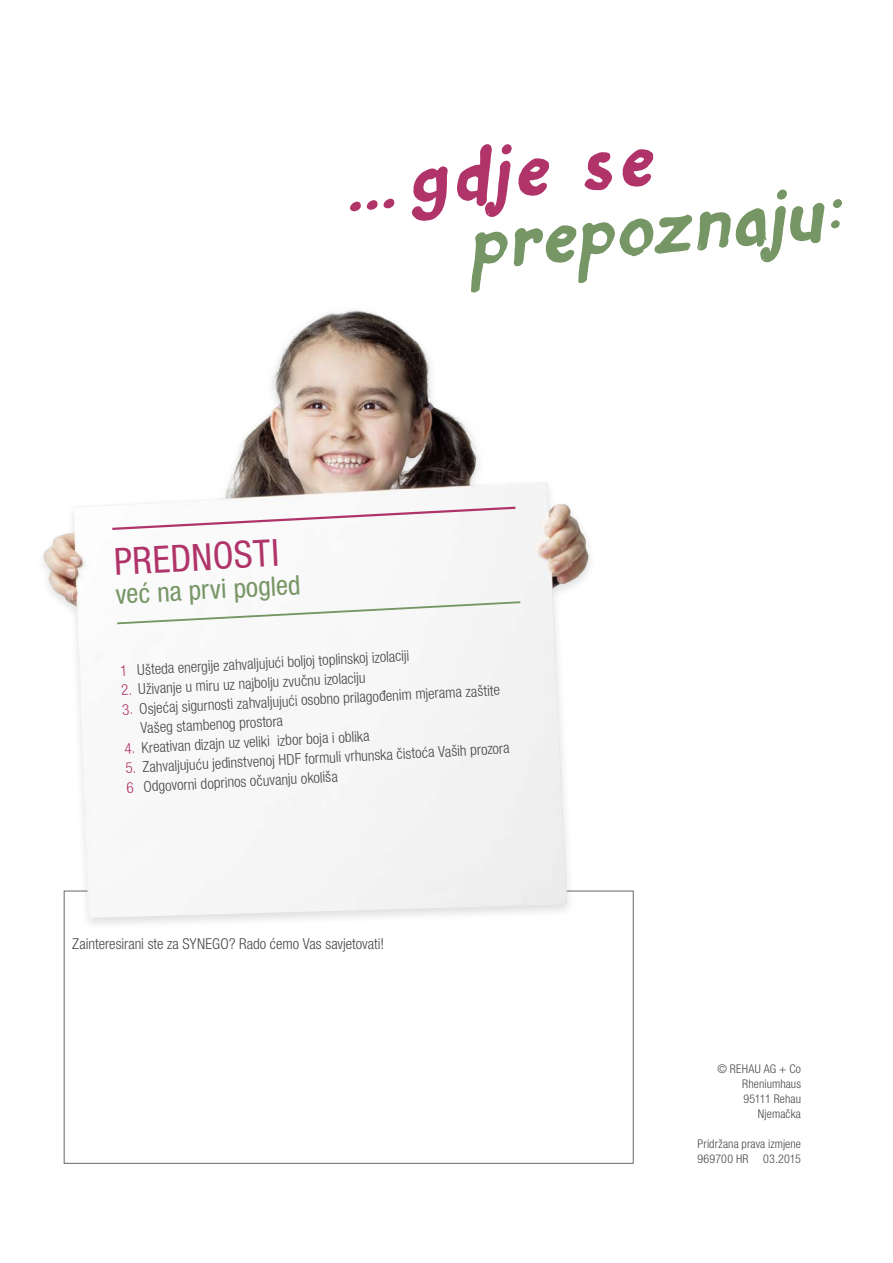
<style>
.page{position:relative;width:893px;height:1263px;background:#fff}
.page>*{position:absolute;margin:0;border:0;box-sizing:border-box;transform-origin:0 0}
.t1{font:italic 61.35px "Inky Fingers";color:#779665}
.t2{font:italic 61.35px "Inky Fingers";color:#b0346a}
.t3{font:condensed 37.5px "Helvetica Neue LTW1 G";color:#b0346a}
.t4{font:condensed 27px "Helvetica Neue LTW1 G";color:#779665}
.t5{font:300 condensed 15px/19.5px "Helvetica Neue LTW1 G";color:#484848}
.t6{font:300 condensed 12px/15px "Helvetica Neue LTW1 G";letter-spacing:.005em;color:#484848;text-align:right}
.s1{color:#b0346a}
</style>
<div class="page">
<img style="left:43px;top:310px;width:591px;height:610px">
<svg style="left:110px;top:505px;width:408px;height:26px"></svg>
<svg style="left:115px;top:600px;width:407px;height:25px"></svg>
<h1 class="t2" style="left:341px;top:144px;width:309px;rotate:-5deg">… gdje se</h1>
<h1 class="t1" style="left:462px;top:203px;width:376px;rotate:-5deg">prepoznaju:</h1>
<h2 class="t3" style="left:113px;top:539px;width:167px;rotate:-3deg">PREDNOSTI</h2>
<h3 class="t4" style="left:115px;top:578px;width:186px;rotate:-3deg">već na prvi pogled</h3>
<p class="t5" style="left:120px;top:661px;width:291px;rotate:-3deg"><span class="s1">1</span> Ušteda energije zahvaljujući boljoj toplinskoj izolaciji</p>
<p class="t5" style="left:121px;top:680px;width:246px;rotate:-3deg"><span class="s1">2.</span> Uživanje u miru uz najbolju zvučnu izolaciju</p>
<p class="t5" style="left:139px;top:699px;width:363px;text-indent:-17px;rotate:-3deg"><span class="s1">3.</span> Osjećaj sigurnosti zahvaljujući osobno prilagođenim mjerama zaštite<br>Vašeg stambenog prostora</p>
<p class="t5" style="left:124px;top:739px;width:247px;rotate:-3deg"><span class="s1">4.</span> Kreativan dizajn uz veliki izbor boja i oblika</p>
<p class="t5" style="left:125px;top:758px;width:386px;rotate:-3deg"><span class="s1">5.</span> Zahvaljujuću jedinstvenoj HDF formuli vrhunska čistoća Vaših prozora<br><span class="s1">6</span> Odgovorni doprinos očuvanju okoliša</p>
<p class="t5" style="left:72px;top:934px;width:313px">Zainteresirani ste za SYNEGO? Rado ćemo Vas savjetovati!</p>
<p class="t6" style="left:717px;top:1062px;width:85px">© REHAU AG + Co<br>Rheniumhaus<br>95111 Rehau<br>Njemačka</p>
<p class="t6" style="left:697px;top:1137px;width:105px;text-align:left">Pridržana prava izmjene<br>969700 HR 03.2015</p>
</div>
